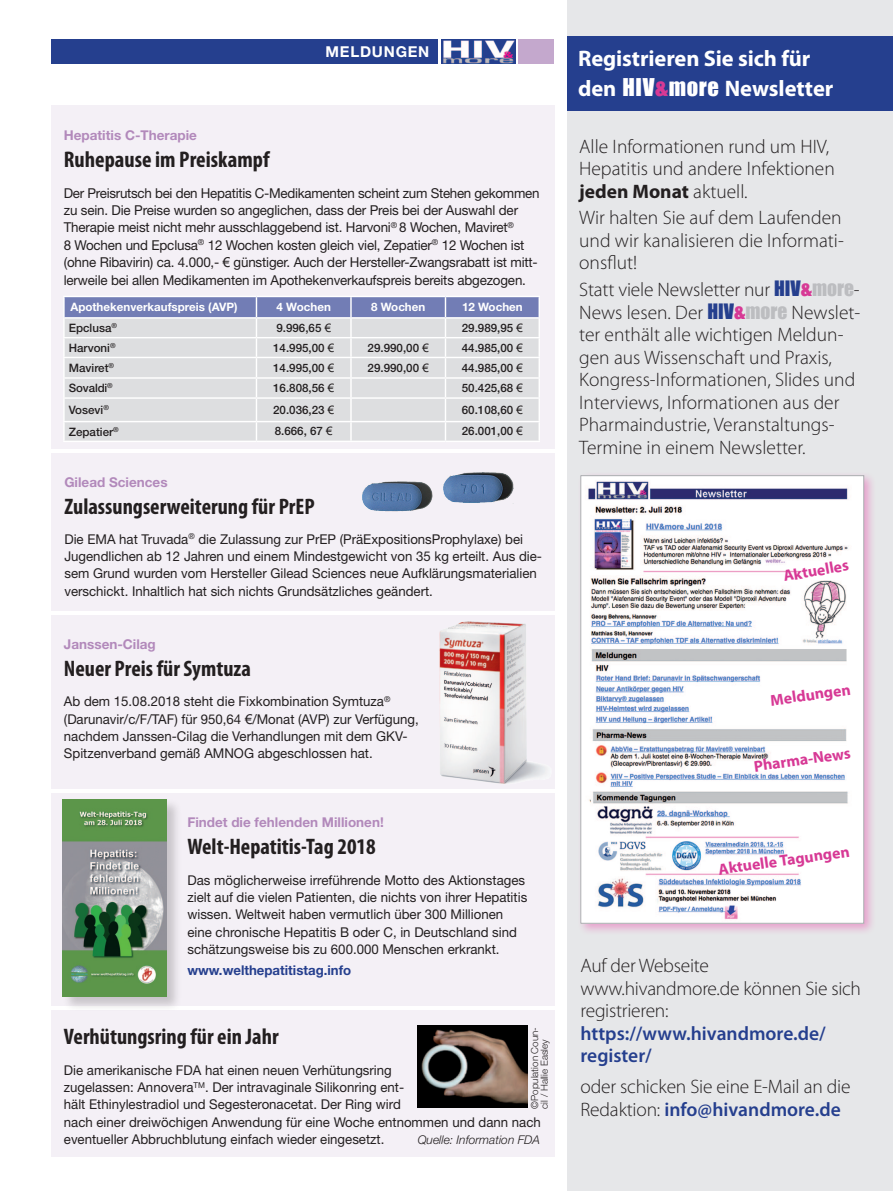
<style>
.page{position:relative;width:893px;height:1191px;background:#fff}
.page>*{position:absolute;margin:0;border:0;box-sizing:border-box;transform-origin:0 0}
.Meldungen_BU{font:700 condensed 22.65px "Myriad Pro";color:#231f20}
.Meldungen_BU-2{font:700 condensed 22.5px "Myriad Pro";color:#231f20}
.t1{font:700 22.5px/30px "Myriad Pro";letter-spacing:-.005em;color:#fff}
.t2{font:300 19.5px/22.5px "Myriad Pro";color:#231f20}
.t3{font:600 19.5px/22.5px "Myriad Pro";color:#253f8e}
.t4{font:700 15.75px "Myriad Pro";color:#d73995}
.Rubriken{font:700 15px "Helvetica Neue";letter-spacing:.05em;color:#fff}
.Kasten_Fliess{font:13.65px/17.4px "Helvetica Neue";letter-spacing:-.01em;color:#231f20}
.Meldungen_BU-3{font:13.5px/17.2px "Helvetica Neue";color:#231f20}
.Meldungen_BU-4{font:700 13.5px "Helvetica Neue";color:#b289bb}
.Meldungen_BU-5{font:700 13.5px "Helvetica Neue";color:#253f8e}
.Autor{font:italic 300 12px "Helvetica Neue";color:#231f20}
.Tabelle_grau{font:500 11.55px "Helvetica Neue";color:#231f20}
.Tabelle_grau-2{font:700 11.55px "Helvetica Neue";color:#fff}
.Autor-2{font:300 9.75px/9.8px "Helvetica Neue";color:#231f20}
.s1{font-family:"Arial"}
.s2{font-family:"Arial";font-weight:400}
.s3{font-family:"Impact";font-weight:400}
.s4{font-family:"Impact";font-weight:400;color:#d73995}
.s5{font-weight:700}
.s6{font-family:"Impact";font-weight:400;color:#253f8e}
.s7{font-family:"Impact";font-weight:400;color:#bcbdc0}
.s8{font-weight:600;color:#253f8e}
</style>
<div class="page">
<div style="left:51px;top:39px;width:387px;height:25px;background:#253f8e"></div>
<img style="left:441px;top:39px;width:75px;height:25px">
<div style="left:518px;top:39px;width:35px;height:25px;background:#c4a8cd"></div>
<div style="left:52px;top:453px;width:503px;height:158px;background:#f4f0f6"></div>
<div style="left:51px;top:793px;width:504px;height:212px;background:#f4f0f6"></div>
<div style="left:51px;top:106px;width:503px;height:343px;background:#f4f0f6"></div>
<div style="left:51px;top:1010px;width:503px;height:146px;background:#f4f0f6"></div>
<div style="left:51px;top:615px;width:503px;height:174px;background:#f4f0f6"></div>
<img style="left:439px;top:617px;width:116px;height:169px">
<div style="left:62px;top:798px;width:120px;height:214px;background:#231f20;opacity:.21"></div>
<img style="left:63px;top:799px;width:103px;height:198px">
<div style="left:567px;top:0;width:326px;height:1191px;background:#e6e7e9"></div>
<div style="left:577px;top:471px;width:299px;height:465px;background:#ed028c;opacity:.31"></div>
<img style="left:582px;top:477px;width:280px;height:444px">
<div style="left:580px;top:475px;width:284px;height:448px;border:1px solid #a8a9ad"></div>
<svg style="left:63px;top:296px;width:477px;height:144px;background:#d1d3dc"></svg>
<hr style="left:63px;top:440px;width:193px;height:2px;background:#fff">
<hr style="left:256px;top:440px;width:95px;height:2px;background:#fff">
<hr style="left:351px;top:440px;width:94px;height:2px;background:#fff">
<hr style="left:445px;top:440px;width:95px;height:2px;background:#fff">
<img style="left:362px;top:481px;width:67px;height:31px">
<div style="left:567px;top:37px;width:326px;height:74px;background:#253f8e"></div>
<img style="left:417px;top:1025px;width:110px;height:83px">
<img style="left:429px;top:472px;width:85px;height:32px">
<p class="Rubriken" style="left:326px;top:42px;width:105px">MELDUNGEN</p>
<p class="Meldungen_BU-4" style="left:64px;top:126px;width:135px">Hepatitis C-Therapie</p>
<p class="Meldungen_BU" style="left:64px;top:145px;width:207px">Ruhepause im Preiskampf</p>
<p class="Kasten_Fliess" style="left:64px;top:184px;width:477px">Der Preisrutsch bei den Hepatitis C-Medikamenten scheint zum Stehen gekommen zu sein. Die Preise wurden so angeglichen, dass der Preis bei der Auswahl der Therapie meist nicht mehr ausschlaggebend ist. Harvoni<sup>®</sup> 8 Wochen, Maviret<sup>®<br></sup>8 Wochen und Epclusa<sup>®</sup> 12 Wochen kosten gleich viel, Zepatier<sup>®</sup> 12 Wochen ist (ohne Ribavirin) ca. 4.000,- <span class="s1">€</span> günstiger. Auch der Hersteller-Zwangsrabatt ist mitt&shy;lerweile bei allen Medikamenten im Apothekenverkaufspreis bereits abgezogen.</p>
<p class="Tabelle_grau-2" style="left:70px;top:300px;width:169px">Apothekenverkaufspreis (AVP)</p>
<p class="Tabelle_grau-2" style="left:277px;top:300px;width:56px">4 Wochen</p>
<p class="Tabelle_grau-2" style="left:371px;top:300px;width:56px">8 Wochen</p>
<p class="Tabelle_grau-2" style="left:462px;top:300px;width:62px">12 Wochen</p>
<p class="Tabelle_grau" style="left:69px;top:321px;width:50px">Epclusa<sup>®</sup></p>
<p class="Tabelle_grau" style="left:276px;top:321px;width:56px">9.996,65 <span class="s2">€</span></p>
<p class="Tabelle_grau" style="left:462px;top:321px;width:63px">29.989,95 <span class="s2">€</span></p>
<p class="Tabelle_grau" style="left:69px;top:341px;width:48px">Harvoni<sup>®</sup></p>
<p class="Tabelle_grau" style="left:273px;top:341px;width:63px">14.995,00 <span class="s2">€</span></p>
<p class="Tabelle_grau" style="left:368px;top:341px;width:63px">29.990,00 <span class="s2">€</span></p>
<p class="Tabelle_grau" style="left:462px;top:341px;width:63px">44.985,00 <span class="s2">€</span></p>
<p class="Tabelle_grau" style="left:69px;top:360px;width:47px">Maviret<sup>®</sup></p>
<p class="Tabelle_grau" style="left:273px;top:360px;width:63px">14.995,00 <span class="s2">€</span></p>
<p class="Tabelle_grau" style="left:368px;top:360px;width:63px">29.990,00 <span class="s2">€</span></p>
<p class="Tabelle_grau" style="left:462px;top:360px;width:63px">44.985,00 <span class="s2">€</span></p>
<p class="Tabelle_grau" style="left:69px;top:381px;width:45px">Sovaldi<sup>®</sup></p>
<p class="Tabelle_grau" style="left:273px;top:381px;width:63px">16.808,56 <span class="s2">€</span></p>
<p class="Tabelle_grau" style="left:462px;top:381px;width:63px">50.425,68 <span class="s2">€</span></p>
<p class="Tabelle_grau" style="left:69px;top:403px;width:42px">Vosevi<sup>®</sup></p>
<p class="Tabelle_grau" style="left:273px;top:403px;width:63px">20.036,23 <span class="s2">€</span></p>
<p class="Tabelle_grau" style="left:462px;top:403px;width:63px">60.108,60 <span class="s2">€</span></p>
<p class="Tabelle_grau" style="left:69px;top:424px;width:51px">Zepatier<sup>®</sup></p>
<p class="Tabelle_grau" style="left:275px;top:424px;width:59px">8.666, 67 <span class="s2">€</span></p>
<p class="Tabelle_grau" style="left:462px;top:424px;width:63px">26.001,00 <span class="s2">€</span></p>
<p class="Meldungen_BU-4" style="left:64px;top:474px;width:105px">Gilead Sciences</p>
<p class="Meldungen_BU-2" style="left:64px;top:492px;width:252px">Zulassungserweiterung für PrEP</p>
<p class="Meldungen_BU-3" style="left:64px;top:530px;width:479px">Die EMA hat Truvada<sup>®</sup> die Zulassung zur PrEP (PräExpositionsProphylaxe) bei Jugendlichen ab 12 Jahren und einem Mindestgewicht von 35 kg erteilt. Aus die&shy;sem Grund wurden vom Hersteller Gilead Sciences neue Aufklärungsmaterialien verschickt. Inhaltlich hat sich nichts Grundsätzliches geändert.</p>
<p class="Meldungen_BU-4" style="left:64px;top:636px;width:93px">Janssen-Cilag</p>
<p class="Meldungen_BU-2" style="left:64px;top:655px;width:189px">Neuer Preis für Symtuza</p>
<p class="Meldungen_BU-3" style="left:64px;top:693px;width:356px">Ab dem 15.08.2018 steht die Fixkombination Symtuza<sup>® </sup>(Darunavir/c/F/TAF) für 950,64 <span class="s1">€</span>/Monat (AVP) zur Verfügung, nachdem Janssen-Cilag die Verhandlungen mit dem GKV-Spitzenverband gemäß AMNOG abgeschlossen hat.</p>
<p class="Meldungen_BU-4" style="left:187px;top:814px;width:198px">Findet die fehlenden Millionen!</p>
<p class="Meldungen_BU-2" style="left:187px;top:832px;width:190px">Welt-Hepatitis-Tag 2018</p>
<p class="Meldungen_BU-3" style="left:187px;top:871px;width:341px">Das möglicherweise irreführende Motto des Aktionstages zielt auf die vielen Patienten, die nichts von ihrer Hepatitis wissen. Weltweit haben vermutlich über 300 Millionen eine chronische Hepatitis B oder C, in Deutschland sind schätzungsweise bis zu 600.000 Menschen erkrankt.</p>
<p class="Meldungen_BU-5" style="left:187px;top:962px;width:165px">www.welthepatitistag.info</p>
<p class="Autor-2" style="left:530px;top:1108px;width:83px;rotate:-90deg">©Population Coun&shy;cil / Hallie Easley</p>
<p class="Meldungen_BU-2" style="left:64px;top:1022px;width:216px">Verhütungsring für ein Jahr</p>
<p class="Meldungen_BU-3" style="left:64px;top:1061px;width:478px">Die amerikanische FDA hat einen neuen Verhütungsring<br>zugelassen: Annovera<sup>TM</sup>. Der intravaginale Silikonring ent-<br>hält Ethinylestradiol und Segesteronacetat. Der Ring wird<br>nach einer dreiwöchigen Anwendung für eine Woche entnommen und dann nach eventueller Abbruchblutung einfach wieder eingesetzt.</p>
<p class="Autor" style="left:418px;top:1132px;width:124px">Quelle: Information FDA</p>
<p class="t1" style="left:578px;top:43px;width:257px">Registrieren Sie sich für den <span class="s3">HIV</span><span class="s4">&amp;</span><span class="s3">more</span> Newsletter</p>
<p class="t2" style="left:579px;top:135px;width:257px">Alle Informationen rund um HIV,<br>Hepatitis und andere Infektionen <span class="s5">jeden Monat</span> aktuell.</p>
<p class="t2" style="left:579px;top:206px;width:266px;text-align:justify">Wir halten Sie auf dem Laufenden und wir kanalisieren die Informati&shy;onsflut!</p>
<p class="t2" style="left:579px;top:278px;width:282px">Statt viele Newsletter nur <span class="s6">HIV</span><span class="s4">&amp;</span><span class="s7">more</span>-News lesen. Der <span class="s6">HIV</span><span class="s4">&amp;</span><span class="s7">more</span> Newslet&shy;ter enthält alle wichtigen Meldun&shy;gen aus Wissenschaft und Praxis, Kongress-Informationen, Slides und Interviews, Informationen aus der Pharmaindustrie, Veranstaltungs-Termine in einem Newsletter.</p>
<p class="t4" style="left:782px;top:566px;width:68px;rotate:-10deg">Aktuelles</p>
<p class="t4" style="left:769px;top:690px;width:82px;rotate:-8deg">Meldungen</p>
<p class="t4" style="left:752px;top:756px;width:99px;rotate:-8deg">Pharma-News</p>
<p class="t4" style="left:717px;top:859px;width:134px;rotate:-8deg">Aktuelle Tagungen</p>
<p class="t2" style="left:580px;top:954px;width:282px">Auf der Webseite www.hivandmore.de können Sie sich registrieren:</p>
<p class="t3" style="left:580px;top:1021px;width:247px">https://www.hivandmore.de/ register/</p>
<p class="t2" style="left:580px;top:1075px;width:271px">oder schicken Sie eine E-Mail an die<br>Redaktion: <span class="s8">info@hivandmore.de</span></p>
</div>
